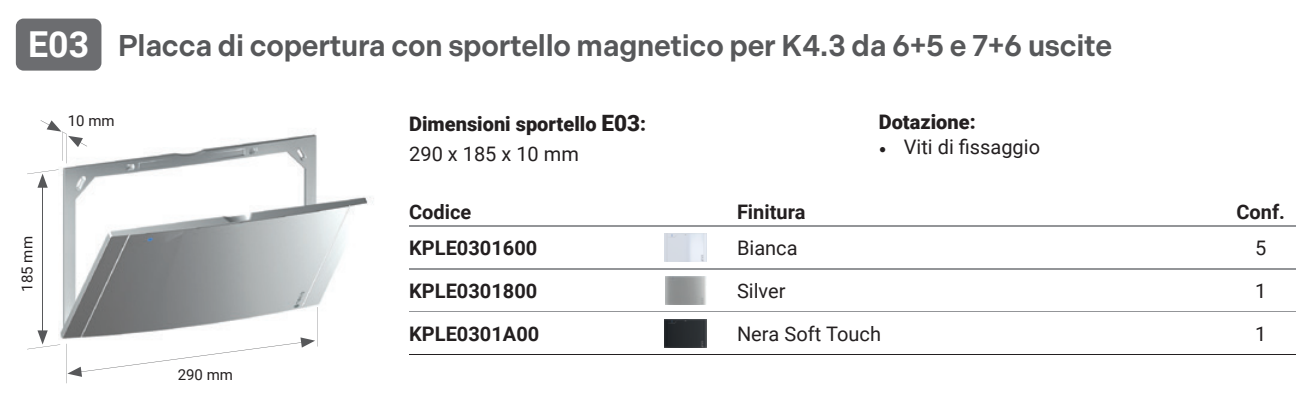
<style>
.page{position:relative;width:1315px;height:400px;background:#fff}
.page>*{position:absolute;margin:0;border:0;box-sizing:border-box;transform-origin:0 0}
.t1{font:600 30px "Indivisible";letter-spacing:-.01em;color:#57585a}
.t2{font:700 20px "Roboto";color:#231f20}
.t3{font:900 20px/30px "Roboto";color:#231f20}
.t4{font:20px "Roboto";color:#231f20}
.t5{font:15px "Roboto";color:#231f20}
.s1{font-family:"Roboto";font-weight:700;font-size:35.75px;color:#fff}
.s2{font-size:22.5px}
.s3{font-weight:400}
.s4{font-family:"Minion Pro"}
</style>
<div class="page">
<svg style="left:15px;top:18px;width:87px;height:53px;background:#727376"></svg>
<hr style="left:409px;top:354px;width:163px;height:1px;background:#231f20">
<hr style="left:572px;top:354px;width:158px;height:1px;background:#231f20">
<hr style="left:730px;top:354px;width:495px;height:1px;background:#231f20">
<hr style="left:1225px;top:354px;width:71px;height:1px;background:#231f20">
<hr style="left:409px;top:268px;width:163px;height:1px;background:#939598">
<hr style="left:572px;top:268px;width:158px;height:1px;background:#939598">
<hr style="left:730px;top:268px;width:495px;height:1px;background:#939598">
<hr style="left:1225px;top:268px;width:71px;height:1px;background:#939598">
<hr style="left:409px;top:269px;width:163px;height:1px;background:#939598">
<hr style="left:572px;top:269px;width:158px;height:1px;background:#939598">
<hr style="left:730px;top:269px;width:495px;height:1px;background:#939598">
<hr style="left:1225px;top:269px;width:71px;height:1px;background:#939598">
<hr style="left:409px;top:311px;width:163px;height:1px;background:#939598">
<hr style="left:572px;top:311px;width:158px;height:1px;background:#939598">
<hr style="left:730px;top:311px;width:495px;height:1px;background:#939598">
<hr style="left:1225px;top:311px;width:71px;height:1px;background:#939598">
<hr style="left:409px;top:225px;width:163px;height:2px;background:#939598">
<hr style="left:572px;top:225px;width:158px;height:2px;background:#939598">
<hr style="left:730px;top:225px;width:495px;height:2px;background:#939598">
<hr style="left:1225px;top:225px;width:71px;height:2px;background:#939598">
<img style="left:665px;top:234px;width:41px;height:27px">
<img style="left:665px;top:277px;width:42px;height:27px">
<img style="left:665px;top:319px;width:41px;height:28px">
<img style="left:60px;top:133px;width:314px;height:206px">
<svg style="left:41px;top:120px;width:46px;height:43px"></svg>
<hr style="left:42px;top:183px;width:1px;height:151px;background:#57585a">
<svg style="left:66px;top:307px;width:253px;height:76px"></svg>
<svg style="left:27px;top:169px;width:32px;height:19px"></svg>
<svg style="left:28px;top:330px;width:32px;height:19px"></svg>
<p class="t1" style="left:28px;top:28px;width:1085px"><span class="s1">E03</span> Placca di copertura con sportello magnetico per K4.3 da 6+5 e 7+6 uscite</p>
<p class="t5" style="left:68px;top:110px;width:48px">10 mm</p>
<p class="t5" style="left:17px;top:291px;width:57px;rotate:-90deg">185 mm</p>
<p class="t5" style="left:178px;top:364px;width:57px">290 mm</p>
<p class="t3" style="left:409px;top:108px;width:238px">Dimensioni sportello <span class="s2">E03</span>:<br><span class="s3">290 x 185 x 10 mm</span></p>
<p class="t3" style="left:879px;top:106px;width:98px">Dotazione:</p>
<p class="t4" style="left:879px;top:132px;width:163px"><span class="s4">•</span> Viti di fissaggio</p>
<p class="t2" style="left:409px;top:198px;width:64px">Codice</p>
<p class="t2" style="left:737px;top:198px;width:70px">Finitura</p>
<p class="t2" style="left:1236px;top:198px;width:50px">Conf.</p>
<p class="t2" style="left:409px;top:234px;width:130px">KPLE0301600</p>
<p class="t4" style="left:737px;top:234px;width:62px">Bianca</p>
<p class="t4" style="left:1255px;top:234px;width:13px">5</p>
<p class="t2" style="left:409px;top:277px;width:130px">KPLE0301800</p>
<p class="t4" style="left:737px;top:277px;width:50px">Silver</p>
<p class="t4" style="left:1255px;top:277px;width:13px">1</p>
<p class="t2" style="left:409px;top:319px;width:132px">KPLE0301A00</p>
<p class="t4" style="left:737px;top:319px;width:146px">Nera Soft Touch</p>
<p class="t4" style="left:1255px;top:319px;width:13px">1</p>
</div>
